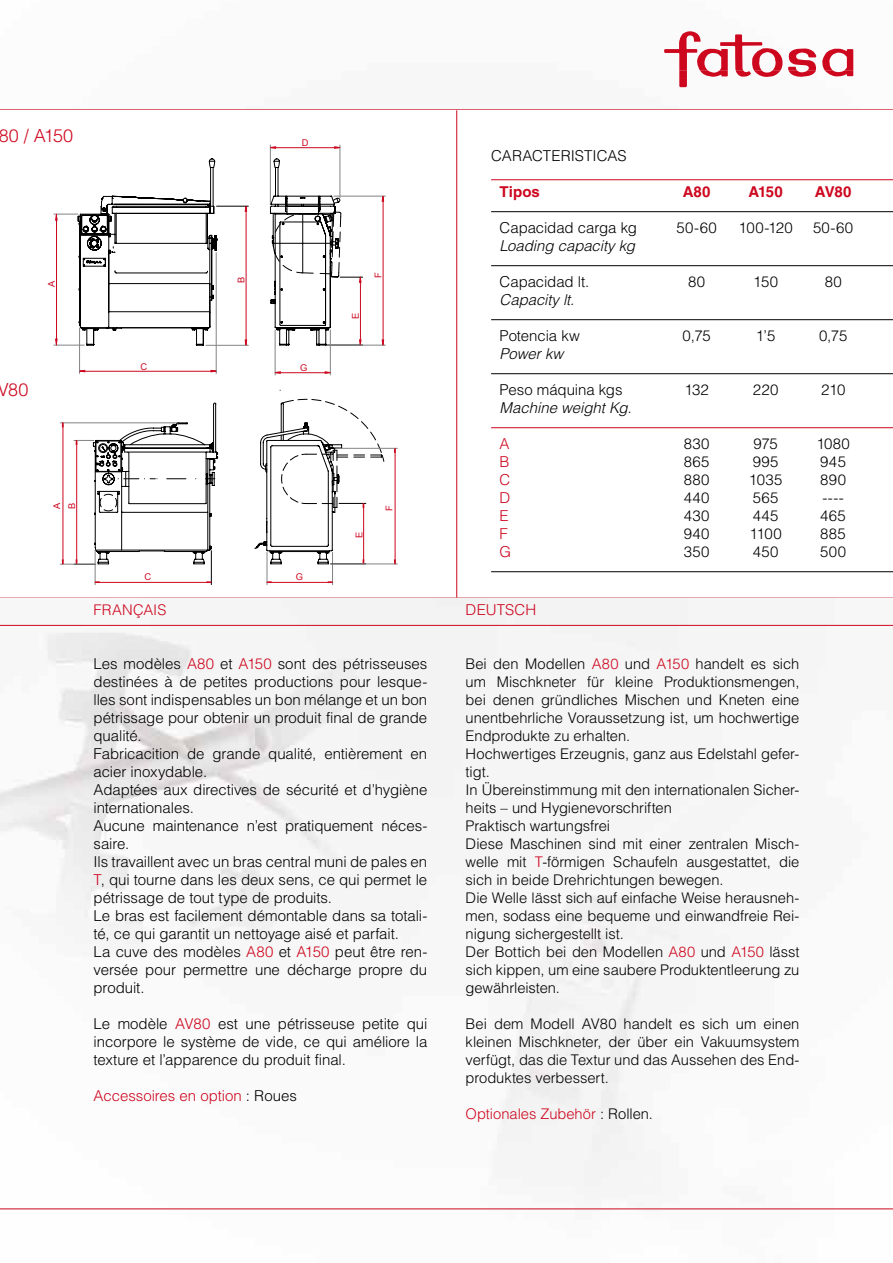
<style>
.page{position:relative;width:893px;height:1263px;background:#fff}
.page>*{position:absolute;margin:0;border:0;box-sizing:border-box;transform-origin:0 0}
.t1{font:300 18px "Helvetica LT Std";letter-spacing:-.005em;color:#cd071e}
.t2{font:300 15px/18px "Helvetica LT Std";letter-spacing:-.005em;color:#000}
.t3{font:italic 300 15px "Helvetica LT Std";letter-spacing:-.005em;color:#000}
.t4{font:300 15px "Helvetica LT Std";color:#cd071e}
.t5{font:700 15px "Helvetica LT Std";letter-spacing:.005em;color:#cd071e}
.t6{font:300 14.7px/18px "Helvetica LT Std";letter-spacing:-.005em;color:#000}
.t7{font:300 14.7px "Helvetica LT Std";color:#cd071e}
.t8{font:9.3px "Arial";color:#cd071e}
.s1{color:#cd071e}
.s2{color:#000}
</style>
<div class="page">
<img style="left:0;top:49px;width:893px;height:1161px">
<hr style="left:0;top:1208px;width:893px;height:1px;background:#cd071e">
<hr style="left:0;top:109px;width:893px;height:1px;background:#cd071e">
<hr style="left:0;top:625px;width:893px;height:1px;background:#cd071e">
<svg style="left:664px;top:31px;width:189px;height:56px"></svg>
<div style="left:0;top:110px;width:893px;height:487px;background:#fff"></div>
<hr style="left:491px;top:179px;width:402px;height:1px;background:#cd071e">
<hr style="left:491px;top:211px;width:402px;height:1px;background:#000">
<hr style="left:491px;top:265px;width:402px;height:1px;background:#000">
<hr style="left:491px;top:319px;width:402px;height:1px;background:#000">
<hr style="left:491px;top:373px;width:402px;height:1px;background:#000">
<hr style="left:491px;top:427px;width:402px;height:1px;background:#cd071e">
<hr style="left:491px;top:571px;width:402px;height:1px;background:#000">
<hr style="left:456px;top:110px;width:1px;height:487px;background:#cd071e">
<svg style="left:269px;top:146px;width:8px;height:3px"></svg>
<svg style="left:334px;top:146px;width:6px;height:3px"></svg>
<hr style="left:270px;top:145px;width:1px;height:60px;background:#828385">
<hr style="left:340px;top:145px;width:1px;height:53px;background:#828385">
<hr style="left:270px;top:147px;width:70px;height:1px;background:#cd071e">
<svg style="left:210px;top:369px;width:6px;height:4px"></svg>
<hr style="left:79px;top:328px;width:1px;height:45px;background:#828385">
<hr style="left:216px;top:253px;width:1px;height:120px;background:#828385">
<hr style="left:80px;top:371px;width:136px;height:1px;background:#cd071e">
<svg style="left:274px;top:371px;width:7px;height:3px"></svg>
<svg style="left:324px;top:371px;width:6px;height:3px"></svg>
<hr style="left:275px;top:330px;width:1px;height:45px;background:#828385">
<hr style="left:330px;top:330px;width:1px;height:45px;background:#828385">
<hr style="left:275px;top:372px;width:55px;height:1px;background:#cd071e">
<svg style="left:381px;top:195px;width:4px;height:7px"></svg>
<svg style="left:381px;top:339px;width:4px;height:6px"></svg>
<hr style="left:334px;top:196px;width:51px;height:1px;background:#828385">
<hr style="left:328px;top:345px;width:57px;height:1px;background:#828385">
<hr style="left:383px;top:196px;width:1px;height:149px;background:#cd071e">
<svg style="left:54px;top:158px;width:309px;height:192px"></svg>
<hr style="left:60px;top:423px;width:118px;height:1px;background:#828385">
<hr style="left:60px;top:564px;width:36px;height:1px;background:#828385">
<hr style="left:95px;top:550px;width:1px;height:35px;background:#828385">
<hr style="left:63px;top:423px;width:1px;height:141px;background:#cd071e">
<hr style="left:95px;top:582px;width:116px;height:1px;background:#cd071e">
<hr style="left:211px;top:551px;width:1px;height:34px;background:#000">
<hr style="left:332px;top:552px;width:1px;height:33px;background:#828385">
<hr style="left:267px;top:552px;width:1px;height:33px;background:#828385">
<hr style="left:267px;top:582px;width:65px;height:1px;background:#cd071e">
<hr style="left:337px;top:448px;width:60px;height:1px;background:#828385">
<hr style="left:331px;top:564px;width:66px;height:1px;background:#828385">
<hr style="left:395px;top:448px;width:1px;height:116px;background:#cd071e">
<svg style="left:74px;top:389px;width:311px;height:176px"></svg>
<p class="t1" style="left:-1px;top:124px;width:76px">80 / A150</p>
<p class="t8" style="left:302px;top:137px;width:8px">D</p>
<p class="t8" style="left:45px;top:287px;width:8px;rotate:-90deg">A</p>
<p class="t1" style="left:-2px;top:379px;width:32px">V80</p>
<p class="t8" style="left:140px;top:360px;width:8px">C</p>
<p class="t8" style="left:235px;top:283px;width:8px;rotate:-90deg">B</p>
<p class="t8" style="left:300px;top:362px;width:9px">G</p>
<p class="t8" style="left:349px;top:318px;width:8px;rotate:-90deg">E</p>
<p class="t8" style="left:372px;top:278px;width:7px;rotate:-90deg">F</p>
<p class="t8" style="left:51px;top:509px;width:8px;rotate:-90deg">A</p>
<p class="t8" style="left:66px;top:508px;width:8px;rotate:-90deg">B</p>
<p class="t8" style="left:144px;top:571px;width:8px">C</p>
<p class="t7" style="left:94px;top:601px;width:74px">FRANÇAIS</p>
<p class="t8" style="left:296px;top:571px;width:9px">G</p>
<p class="t8" style="left:353px;top:537px;width:8px;rotate:-90deg">E</p>
<p class="t8" style="left:383px;top:511px;width:7px;rotate:-90deg">F</p>
<p class="t2" style="left:94px;top:655px;width:335px">Les modèles <span class="s1">A80</span> et <span class="s1">A150</span> sont des pétrisseuses destinées à de petites productions pour lesque&shy;lles sont indispensables un bon mélange et un bon pétrissage pour obtenir un produit final de grande qualité.<br>Fabricacition de grande qualité, entièrement en acier inoxydable.<br>Adaptées aux directives de sécurité et d’hygiène internationales.<br>Aucune maintenance n’est pratiquement néces&shy;saire.<br>Ils travaillent avec un bras central muni de pales en <span class="s1">T</span>, qui tourne dans les deux sens, ce qui permet le pétrissage de tout type de produits.<br>Le bras est facilement démontable dans sa totali&shy;té, ce qui garantit un nettoyage aisé et parfait.<br>La cuve des modèles <span class="s1">A80</span> et <span class="s1">A150</span> peut être ren&shy;versée pour permettre une décharge propre du produit.</p>
<p class="t2" style="left:94px;top:1015px;width:335px;text-align:justify">Le modèle <span class="s1">AV80</span> est une pétrisseuse petite qui incorpore le système de vide, ce qui améliore la texture et l’apparence du produit final.</p>
<p class="t4" style="left:94px;top:1086px;width:205px">Accessoires en option <span class="s2">: Roues</span></p>
<p class="t2" style="left:491px;top:147px;width:137px">CARACTERISTICAS</p>
<p class="t5" style="left:500px;top:183px;width:42px">Tipos</p>
<p class="t5" style="left:683px;top:183px;width:29px">A80</p>
<p class="t5" style="left:748px;top:183px;width:36px">A150</p>
<p class="t5" style="left:815px;top:183px;width:38px">AV80</p>
<p class="t2" style="left:500px;top:219px;width:139px">Capacidad carga kg</p>
<p class="t2" style="left:676px;top:219px;width:42px">50-60</p>
<p class="t2" style="left:738px;top:219px;width:56px">100-120</p>
<p class="t2" style="left:813px;top:219px;width:42px">50-60</p>
<p class="t3" style="left:500px;top:236px;width:137px">Loading capacity kg</p>
<p class="t2" style="left:500px;top:273px;width:91px">Capacidad lt.</p>
<p class="t2" style="left:688px;top:273px;width:19px">80</p>
<p class="t2" style="left:753px;top:273px;width:26px">150</p>
<p class="t2" style="left:825px;top:273px;width:19px">80</p>
<p class="t3" style="left:500px;top:290px;width:76px">Capacity lt.</p>
<p class="t2" style="left:500px;top:327px;width:82px">Potencia kw</p>
<p class="t2" style="left:682px;top:327px;width:30px">0,75</p>
<p class="t2" style="left:756px;top:327px;width:21px">1’5</p>
<p class="t2" style="left:819px;top:327px;width:30px">0,75</p>
<p class="t3" style="left:500px;top:344px;width:65px">Power kw</p>
<p class="t2" style="left:500px;top:381px;width:124px">Peso máquina kgs</p>
<p class="t2" style="left:684px;top:381px;width:26px">132</p>
<p class="t2" style="left:753px;top:381px;width:27px">220</p>
<p class="t2" style="left:821px;top:381px;width:26px">210</p>
<p class="t3" style="left:500px;top:398px;width:133px">Machine weight Kg.</p>
<p class="t4" style="left:500px;top:434px;width:12px">A</p>
<p class="t2" style="left:684px;top:435px;width:27px">830</p>
<p class="t2" style="left:753px;top:435px;width:26px">975</p>
<p class="t2" style="left:816px;top:435px;width:35px">1080</p>
<p class="t4" style="left:500px;top:452px;width:12px">B</p>
<p class="t2" style="left:684px;top:453px;width:27px">865</p>
<p class="t2" style="left:753px;top:453px;width:27px">995</p>
<p class="t2" style="left:820px;top:453px;width:27px">945</p>
<p class="t4" style="left:500px;top:470px;width:12px">C</p>
<p class="t2" style="left:684px;top:471px;width:27px">880</p>
<p class="t2" style="left:749px;top:471px;width:35px">1035</p>
<p class="t2" style="left:820px;top:471px;width:27px">890</p>
<p class="t4" style="left:500px;top:488px;width:12px">D</p>
<p class="t2" style="left:684px;top:489px;width:27px">440</p>
<p class="t2" style="left:753px;top:489px;width:27px">565</p>
<p class="t2" style="left:822px;top:489px;width:23px">----</p>
<p class="t4" style="left:500px;top:506px;width:11px">E</p>
<p class="t2" style="left:684px;top:507px;width:27px">430</p>
<p class="t2" style="left:753px;top:507px;width:27px">445</p>
<p class="t2" style="left:820px;top:507px;width:27px">465</p>
<p class="t4" style="left:500px;top:524px;width:10px">F</p>
<p class="t2" style="left:684px;top:525px;width:27px">940</p>
<p class="t2" style="left:750px;top:525px;width:34px">1100</p>
<p class="t2" style="left:820px;top:525px;width:27px">885</p>
<p class="t4" style="left:500px;top:542px;width:13px">G</p>
<p class="t2" style="left:684px;top:543px;width:27px">350</p>
<p class="t2" style="left:753px;top:543px;width:27px">450</p>
<p class="t2" style="left:820px;top:543px;width:27px">500</p>
<p class="t4" style="left:466px;top:600px;width:72px">DEUTSCH</p>
<p class="t6" style="left:466px;top:655px;width:335px">Bei den Modellen <span class="s1">A80</span> und <span class="s1">A150</span> handelt es sich um Mischkneter für kleine Produktionsmengen, bei denen gründliches Mischen und Kneten eine unentbehrliche Voraussetzung ist, um hochwertige Endprodukte zu erhalten.<br>Hochwertiges Erzeugnis, ganz aus Edelstahl gefer&shy;tigt.<br>In Übereinstimmung mit den internationalen Sicher&shy;heits – und Hygienevorschriften<br>Praktisch wartungsfrei<br>Diese Maschinen sind mit einer zentralen Misch&shy;welle mit <span class="s1">T</span>-förmigen Schaufeln ausgestattet, die sich in beide Drehrichtungen bewegen.<br>Die Welle lässt sich auf einfache Weise herausneh&shy;men, sodass eine bequeme und einwandfreie Rei&shy;nigung sichergestellt ist.<br>Der Bottich bei den Modellen <span class="s1">A80</span> und <span class="s1">A150</span> lässt sich kippen, um eine saubere Produktentleerung zu gewährleisten.</p>
<p class="t6" style="left:466px;top:1015px;width:335px;text-align:justify">Bei dem Modell AV80 handelt es sich um einen kleinen Mischkneter, der über ein Vakuumsystem verfügt, das die Textur und das Aussehen des End&shy;produktes verbessert.</p>
<p class="t7" style="left:466px;top:1105px;width:189px">Optionales Zubehör <span class="s2">: Rollen.</span></p>
</div>
